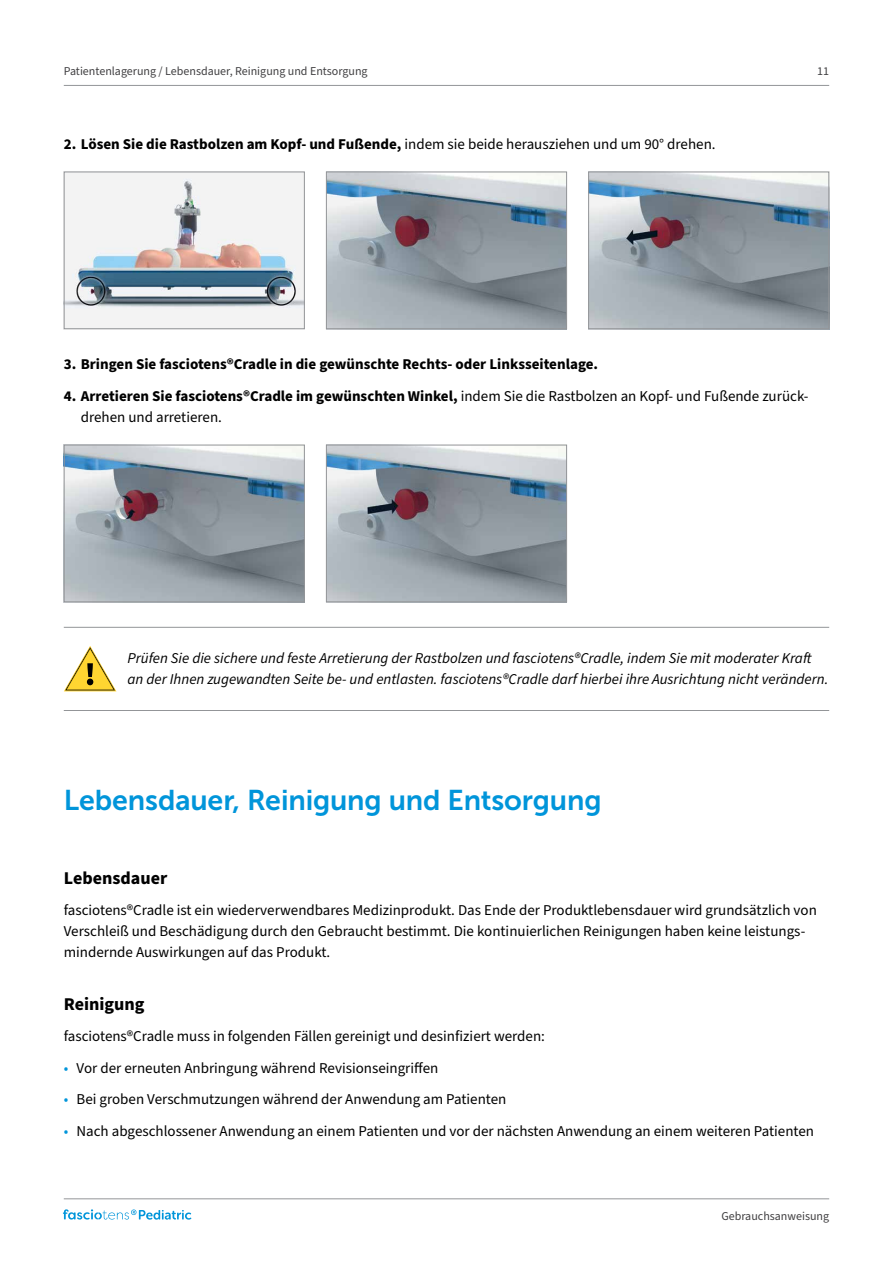
<style>
.page{position:relative;width:893px;height:1263px;background:#fff}
.page>*{position:absolute;margin:0;border:0;box-sizing:border-box;transform-origin:0 0}
.t1{font:28.5px "Museo Sans 700";letter-spacing:-.005em;color:#0095da}
.t2{font:700 18px "Source Sans Pro";color:#000}
.t3{font:15px/21px "Source Sans Pro";color:#000}
.t4{font:italic 15px/21px "Source Sans Pro";color:#000}
.t5{font:700 15px "Source Sans Pro";color:#000}
.t6{font:12px "Source Sans Pro";color:#414042}
.s1{font-weight:400}
.s2{font-weight:700}
.s3{color:#0095da}
</style>
<div class="page">
<hr style="left:64px;top:85px;width:765px;height:1px;background:#939598">
<hr style="left:64px;top:1198px;width:765px;height:1px;background:#939598">
<svg style="left:63px;top:1209px;width:128px;height:11px"></svg>
<img style="left:66px;top:174px;width:237px;height:153px">
<div style="left:64px;top:172px;width:241px;height:157px;border:1px solid #939598"></div>
<img style="left:328px;top:174px;width:237px;height:153px">
<div style="left:326px;top:172px;width:241px;height:157px;border:1px solid #939598"></div>
<img style="left:590px;top:174px;width:237px;height:153px">
<div style="left:588px;top:172px;width:241px;height:157px;border:1px solid #939598"></div>
<hr style="left:64px;top:710px;width:765px;height:1px;background:#939598">
<hr style="left:64px;top:627px;width:765px;height:1px;background:#939598">
<svg style="left:64px;top:646px;width:52px;height:45px"></svg>
<img style="left:66px;top:447px;width:237px;height:153px">
<div style="left:64px;top:445px;width:241px;height:157px;border:1px solid #939598"></div>
<img style="left:328px;top:447px;width:237px;height:153px">
<div style="left:326px;top:445px;width:241px;height:157px;border:1px solid #939598"></div>
<p class="t6" style="left:64px;top:63px;width:305px">Patientenlagerung / Lebensdauer, Reinigung und Entsorgung</p>
<p class="t5" style="left:64px;top:133px;width:653px">2. Lösen Sie die Rastbolzen am Kopf- und Fußende, <span class="s1">indem sie beide herausziehen und um 90° drehen.</span></p>
<p class="t6" style="left:817px;top:63px;width:13px">11</p>
<p class="t5" style="left:64px;top:354px;width:536px">3. Bringen Sie fasciotens®Cradle in die gewünschte Rechts- oder Linksseitenlage.</p>
<p class="t3" style="left:81px;top:386px;width:729px;text-indent:-17px"><span class="s2">4. Arretieren Sie fasciotens®Cradle im gewünschten Winkel,</span> indem Sie die Rastbolzen an Kopf- und Fußende zurück&shy;drehen und arretieren.</p>
<p class="t4" style="left:128px;top:648px;width:702px">Prüfen Sie die sichere und feste Arretierung der Rastbolzen und fasciotens®Cradle, indem Sie mit moderater Kraft an der Ihnen zugewandten Seite be- und entlasten. fasciotens®Cradle darf hierbei ihre Ausrichtung nicht verändern.</p>
<h1 class="t1" style="left:64px;top:784px;width:539px">Lebensdauer, Reinigung und Entsorgung</h1>
<p class="t2" style="left:64px;top:865px;width:105px">Lebensdauer</p>
<p class="t3" style="left:64px;top:900px;width:755px">fasciotens®Cradle ist ein wiederverwendbares Medizinprodukt. Das Ende der Produktlebensdauer wird grundsätzlich von<br>Verschleiß und Beschädigung durch den Gebraucht bestimmt. Die kontinuierlichen Reinigungen haben keine leistungs&shy;mindernde Auswirkungen auf das Produkt.</p>
<p class="t2" style="left:64px;top:991px;width:82px">Reinigung</p>
<p class="t3" style="left:64px;top:1026px;width:483px">fasciotens®Cradle muss in folgenden Fällen gereinigt und desinfiziert werden:</p>
<p class="t3" style="left:64px;top:1058px;width:376px"><span class="s3">•</span> Vor der erneuten Anbringung während Revisionseingriffen</p>
<p class="t3" style="left:64px;top:1089px;width:444px"><span class="s3">•</span> Bei groben Verschmutzungen während der Anwendung am Patienten</p>
<p class="t3" style="left:64px;top:1121px;width:752px"><span class="s3">•</span> Nach abgeschlossener Anwendung an einem Patienten und vor der nächsten Anwendung an einem weiteren Patienten</p>
<p class="t6" style="left:721px;top:1208px;width:109px">Gebrauchsanweisung</p>
</div>
